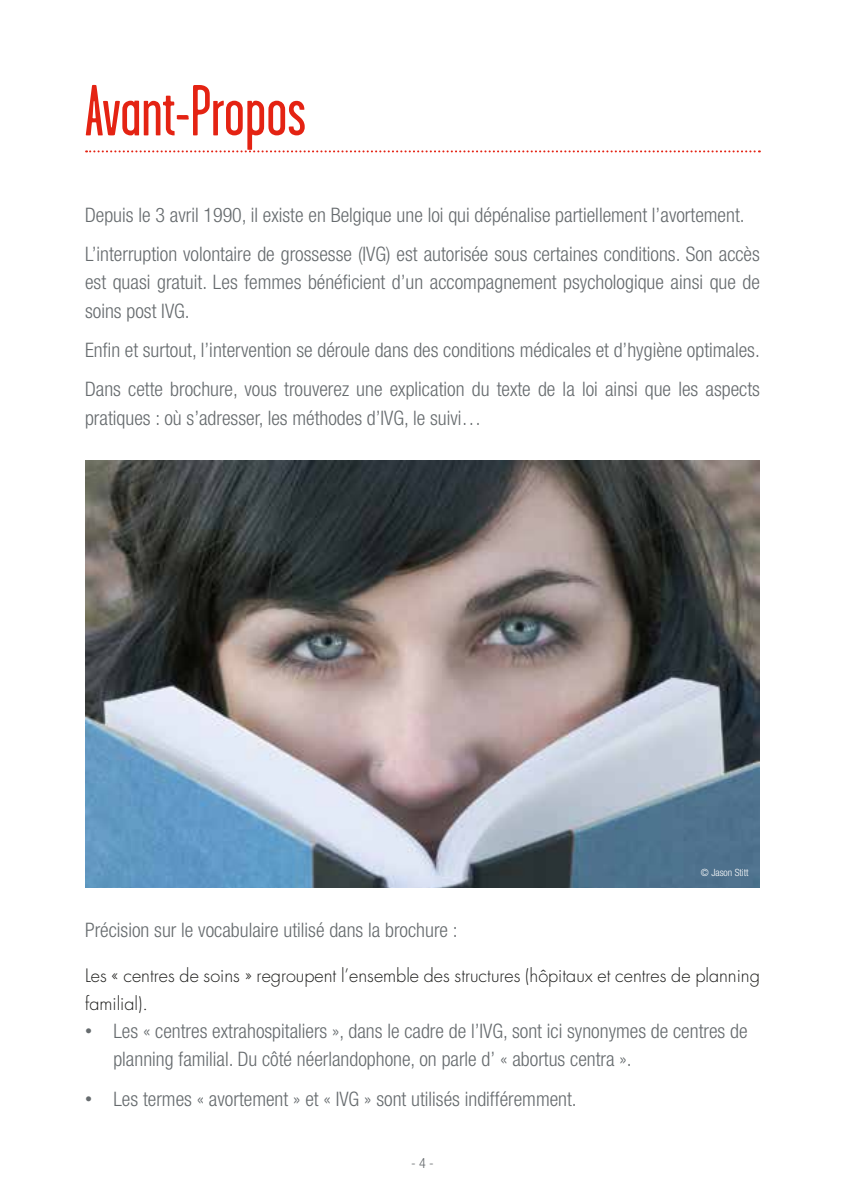
<style>
.page{position:relative;width:845px;height:1191px;background:#fff}
.page>*{position:absolute;margin:0;border:0;box-sizing:border-box;transform-origin:0 0}
.t1{font:72px "Garage Gothic";color:#e42313}
.t2{font:300 condensed 20px/39.4px "Helvetica Neue";color:#666b6e}
.t3{font:300 18px/28px "Futura";color:#1d1d1b}
.t4{font:300 condensed 14px "Helvetica Neue";color:#666b6e}
.t5{font:300 condensed 10px "Helvetica Neue";color:#fff}
.s1{font-family:"Arial";font-weight:400;font-stretch:normal}
</style>
<div class="page">
<svg style="left:86px;top:150px;width:674px;height:2px"></svg>
<img style="left:85px;top:461px;width:675px;height:426px">
<h1 class="t1" style="left:85px;top:73px;width:223px">Avant-Propos</h1>
<p class="t2" style="left:85px;top:195px;width:676px">Depuis le 3 avril 1990, il existe en Belgique une loi qui dépénalise partiellement l’avortement.<br>L’interruption volontaire de grossesse (IVG) est autorisée sous certaines conditions. Son accès</p>
<p class="t2" style="left:85px;top:268px;width:676px;line-height:28px">est quasi gratuit. Les femmes bénéficient d’un accompagnement psychologique ainsi que de soins post IVG.</p>
<p class="t2" style="left:85px;top:330px;width:676px">Enfin et surtout, l’intervention se déroule dans des conditions médicales et d’hygiène optimales.<br>Dans cette brochure, vous trouverez une explication du texte de la loi ainsi que les aspects</p>
<p class="t2" style="left:85px;top:397px;width:398px">pratiques : où s’adresser, les méthodes d’IVG, le suivi…</p>
<p class="t5" style="left:701px;top:866px;width:49px">© Jason Stitt</p>
<p class="t2" style="left:85px;top:910px;width:374px">Précision sur le vocabulaire utilisé dans la brochure :</p>
<p class="t3" style="left:85px;top:962px;width:676px">Les « centres de soins » regroupent l’ensemble des structures (hôpitaux et centres de planning familial).</p>
<p class="t2" style="left:113px;top:1017px;width:635px;line-height:28px;text-indent:-28px"><span class="s1">•</span> Les « centres extrahospitaliers », dans le cadre de l’IVG, sont ici synonymes de centres de planning familial. Du côté néerlandophone, on parle d’ « abortus centra ».</p>
<p class="t2" style="left:85px;top:1079px;width:493px"><span class="s1">•</span> Les termes « avortement » et « IVG » sont utilisés indifféremment.</p>
<p class="t4" style="left:411px;top:1155px;width:24px">- 4 -</p>
</div>
